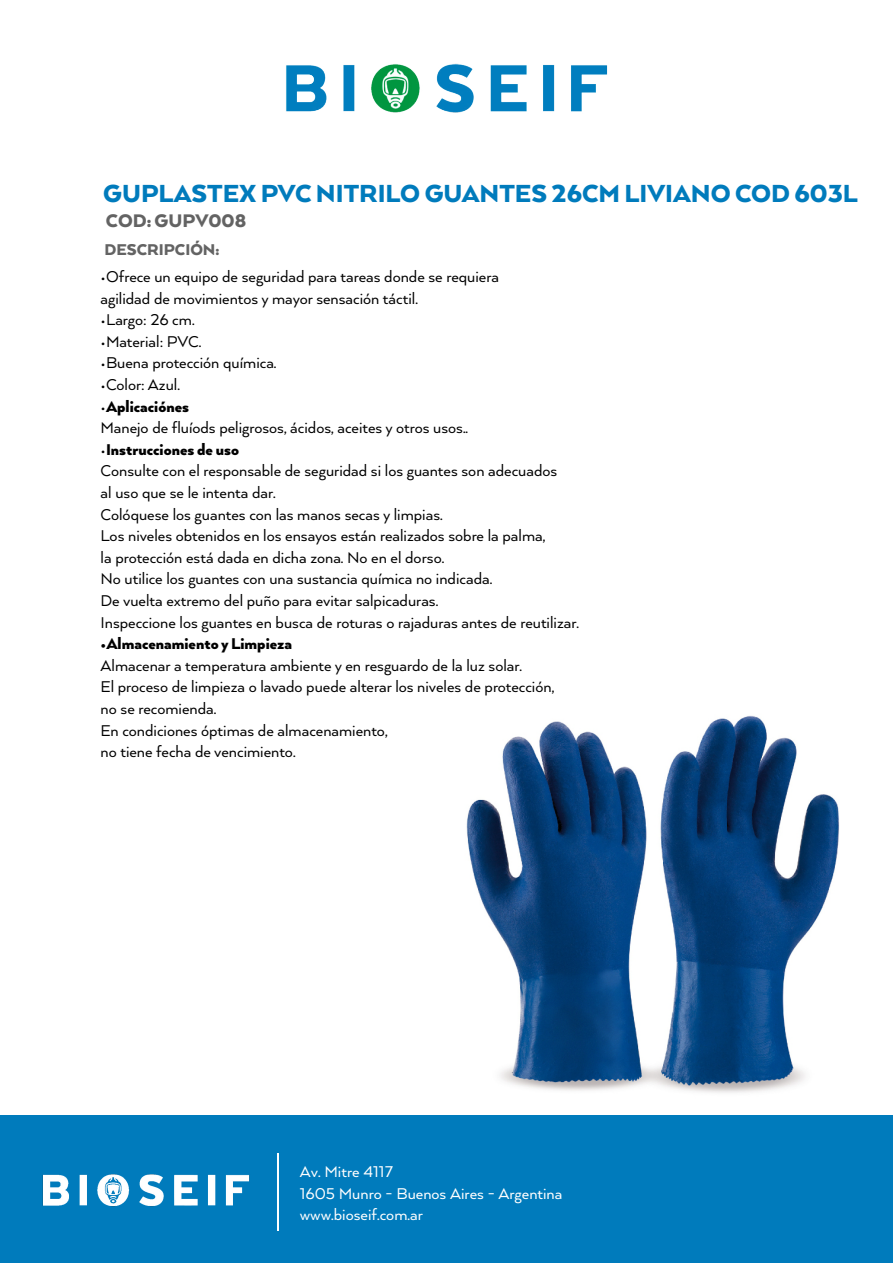
<style>
.page{position:relative;width:893px;height:1263px;background:#fff}
.page>*{position:absolute;margin:0;border:0;box-sizing:border-box;transform-origin:0 0}
.t1{font:900 28.5px "Arquitecta";color:#007bbc}
.t2{font:900 21px "Arquitecta";color:#636363}
.t3{font:18px/21.6px "Arquitecta";color:#000}
.t4{font:18px/21.6px "Arquitecta";color:#fff}
.t5{font:900 18px "Arquitecta";color:#000}
.t6{font:900 18px "Arquitecta";color:#636363}
.s1{font-weight:900}
</style>
<div class="page">
<img style="left:466px;top:715px;width:373px;height:378px">
<div style="left:0;top:1115px;width:893px;height:148px;background:#007bbc"></div>
<img style="left:42px;top:1174px;width:208px;height:33px">
<hr style="left:277px;top:1154px;width:2px;height:77px;background:#fff">
<img style="left:286px;top:63px;width:322px;height:50px">
<h1 class="t1" style="left:103px;top:175px;width:756px">GUPLASTEX PVC NITRILO GUANTES 26CM LIVIANO COD 603L</h1>
<p class="t2" style="left:106px;top:207px;width:142px">COD: GUPV008</p>
<p class="t6" style="left:104px;top:238px;width:116px">DESCRIPCIÓN:</p>
<p class="t3" style="left:101px;top:265px;width:400px">•Ofrece un equipo de seguridad para tareas donde se requiera agilidad de movimientos y mayor sensación táctil.</p>
<p class="t3" style="left:101px;top:308px;width:95px">•Largo: 26 cm.</p>
<p class="t3" style="left:101px;top:330px;width:102px">•Material: PVC.</p>
<p class="t3" style="left:101px;top:351px;width:177px">•Buena protección química.</p>
<p class="t3" style="left:101px;top:373px;width:81px">•Color: Azul.</p>
<p class="t3" style="left:101px;top:395px;width:369px">•<span class="s1">Aplicaciónes<br></span>Manejo de fluíods peligrosos, ácidos, aceites y otros usos..</p>
<p class="t3" style="left:101px;top:438px;width:480px">•<span class="s1">Instrucciones de uso<br></span>Consulte con el responsable de seguridad si los guantes son adecuados<br>al uso que se le intenta dar.<br>Colóquese los guantes con las manos secas y limpias.<br>Los niveles obtenidos en los ensayos están realizados sobre la palma,<br>la protección está dada en dicha zona. No en el dorso.<br>No utilice los guantes con una sustancia química no indicada.<br>De vuelta extremo del puño para evitar salpicaduras.<br>Inspeccione los guantes en busca de roturas o rajaduras antes de reutilizar.</p>
<p class="t5" style="left:101px;top:632px;width:193px">•Almacenamiento y Limpieza</p>
<p class="t3" style="left:101px;top:654px;width:455px">Almacenar a temperatura ambiente y en resguardo de la luz solar.<br>El proceso de limpieza o lavado puede alterar los niveles de protección, no se recomienda.<br>En condiciones óptimas de almacenamiento,<br>no tiene fecha de vencimiento.</p>
<p class="t4" style="left:300px;top:1160px;width:264px">Av. Mitre 4117<br>1605 Munro - Buenos Aires - Argentina www.bioseif.com.ar</p>
</div>
